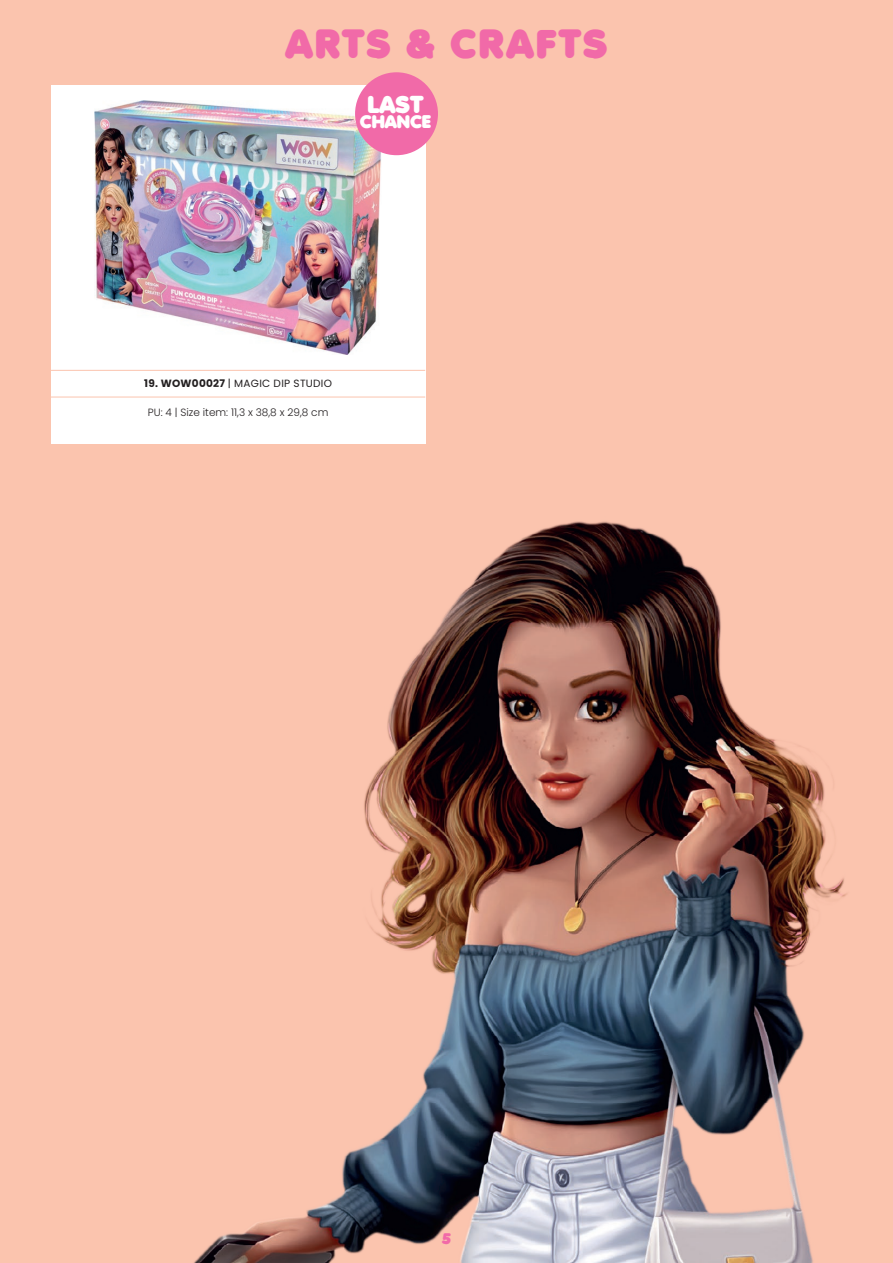
<style>
.page{position:relative;width:893px;height:1263px;background:#fbc4ae}
.page>*{position:absolute;margin:0;border:0;box-sizing:border-box;transform-origin:0 0}
.t1{font:39px "Anja Elianeaccent Nornal";letter-spacing:.065em;color:#f16aa8}
.t2{font:23.4px "Anja Elianeaccent Nornal";color:#fff}
.t3{font:17.55px "Anja Elianeaccent Nornal";color:#fff}
.t4{font:15px "Anja Elianeaccent Nornal";color:#f16aa8}
.t5{font:300 10.5px "Poppins";color:#231f20}
.t6{font:10.5px "Poppins";letter-spacing:.025em;color:#231f20}
.s1{font-weight:700}
</style>
<div class="page">
<div style="left:51px;top:85px;width:374px;height:359px;background:#fff"></div>
<img style="left:94px;top:101px;width:288px;height:253px">
<hr style="left:51px;top:370px;width:374px;height:1px;background:#fbc4ae">
<hr style="left:51px;top:397px;width:374px;height:1px;background:#fbc4ae">
<div style="left:355px;top:72px;width:83px;height:83px;background:#f16aa8;border-radius:50%"></div>
<img style="left:194px;top:521px;width:653px;height:742px">
<h1 class="t1" style="left:286px;top:25px;width:323px">ARTS &amp; CRAFTS</h1>
<h2 class="t2" style="left:368px;top:93px;width:57px">LAST</h2>
<h3 class="t3" style="left:360px;top:113px;width:73px">CHANCE</h3>
<p class="t6" style="left:144px;top:377px;width:189px"><span class="s1">19. WOW00027</span> | MAGIC DIP STUDIO</p>
<p class="t5" style="left:148px;top:406px;width:182px">PU: 4 | Size item: 11,3 x 38,8 x 29,8 cm</p>
<h3 class="t4" style="left:441px;top:1231px;width:12px">5</h3>
</div>
